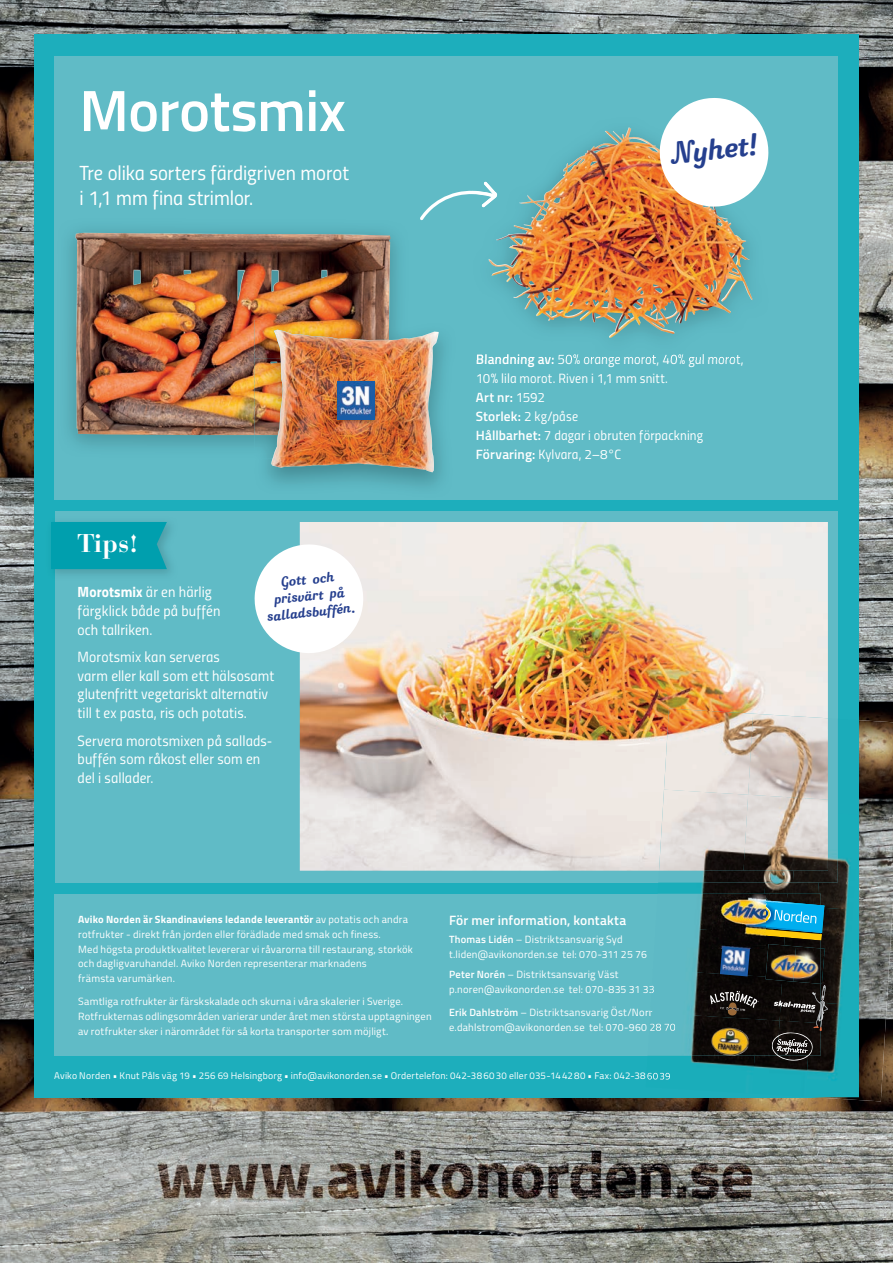
<style>
.page{position:relative;width:893px;height:1263px;background:#fff}
.page>*{position:absolute;margin:0;border:0;box-sizing:border-box;transform-origin:0 0}
.t1{font:600 58.2px "Titillium";letter-spacing:-.01em;color:#fff}
.t2{font:35.55px "softipenscript";color:#253f8e}
.t3{font:700 25.5px "Bauer Bodoni Std";color:#fff}
.t4{font:20.4px/25.7px "Titillium Regular Upright";letter-spacing:-.005em;color:#fff}
.t5{font:16.8px/16.5px "softipenscript";color:#253f8e;text-align:center}
.t6{font:14.85px/18.8px "Titillium Regular Upright";letter-spacing:.005em;color:#fff}
.t7{font:13.5px/19.2px "Titillium Regular Upright";letter-spacing:.01em;color:#fff}
.t8{font:600 13.5px/19.2px "Titillium";letter-spacing:.01em;color:#fff}
.t9{font:10.5px/14.7px "Titillium";letter-spacing:.02em;color:#fff}
.t10{font:9.75px "Titillium";letter-spacing:.02em;color:#fff}
.s1{font-family:"Titillium Bold Upright"}
.s2{font-family:"Titillium";font-weight:600}
.s3{font-family:"Titillium Regular Upright";font-weight:400}
.s4{font-weight:700}
.s5{font-weight:600}
</style>
<div class="page">
<img style="left:0;top:0;width:893px;height:52px">
<img style="left:0;top:52px;width:52px;height:1211px">
<img style="left:859px;top:52px;width:34px;height:668px">
<img style="left:841px;top:912px;width:52px;height:351px">
<img style="left:52px;top:1097px;width:789px;height:166px">
<div style="left:34px;top:34px;width:825px;height:1063px;background:#1daebc"></div>
<div style="left:54px;top:56px;width:784px;height:444px;background:#60bbc6"></div>
<div style="left:55px;top:511px;width:783px;height:371px;background:#60bbc6"></div>
<div style="left:51px;top:522px;width:116px;height:47px;background:#009fae"></div>
<div style="left:54px;top:894px;width:767px;height:161px;background:#60bbc6"></div>
<svg style="left:420px;top:190px;width:51px;height:30px"></svg>
<img style="left:300px;top:522px;width:528px;height:349px">
<svg style="left:254px;top:543px;width:111px;height:112px;background:#e8f3f4"></svg>
<img style="left:471px;top:127px;width:282px;height:211px">
<img style="left:477px;top:354px;width:77px;height:5px">
<img style="left:558px;top:354px;width:183px;height:5px">
<img style="left:471px;top:191px;width:11px;height:6px">
<img style="left:482px;top:182px;width:7px;height:25px">
<img style="left:489px;top:131px;width:136px;height:167px">
<img style="left:68px;top:230px;width:330px;height:217px">
<img style="left:75px;top:233px;width:316px;height:202px">
<svg style="left:658px;top:98px;width:111px;height:110px"></svg>
<img style="left:266px;top:339px;width:178px;height:147px">
<img style="left:254px;top:320px;width:144px;height:139px">
<img style="left:254px;top:320px;width:135px;height:38px">
<img style="left:254px;top:358px;width:17px;height:77px">
<img style="left:271px;top:330px;width:168px;height:142px">
<img style="left:859px;top:720px;width:34px;height:95px">
<img style="left:859px;top:815px;width:34px;height:97px">
<img style="left:846px;top:910px;width:46px;height:191px">
<img style="left:811px;top:1097px;width:35px;height:2px">
<img style="left:819px;top:858px;width:31px;height:50px">
<img style="left:658px;top:882px;width:161px;height:12px">
<img style="left:821px;top:908px;width:38px;height:95px">
<img style="left:808px;top:1003px;width:51px;height:94px">
<img style="left:646px;top:1055px;width:106px;height:12px">
<img style="left:752px;top:1055px;width:56px;height:17px">
<img style="left:702px;top:871px;width:91px;height:11px">
<img style="left:793px;top:857px;width:45px;height:25px">
<img style="left:699px;top:894px;width:80px;height:33px">
<img style="left:779px;top:894px;width:42px;height:91px">
<img style="left:696px;top:927px;width:89px;height:43px">
<img style="left:652px;top:970px;width:130px;height:43px">
<img style="left:691px;top:1013px;width:81px;height:42px">
<svg style="left:651px;top:985px;width:3px;height:10px"></svg>
<img style="left:650px;top:1023px;width:25px;height:8px">
<img style="left:664px;top:708px;width:89px;height:81px">
<img style="left:748px;top:714px;width:80px;height:81px">
<img style="left:659px;top:789px;width:89px;height:82px">
<img style="left:743px;top:795px;width:85px;height:76px">
<img style="left:647px;top:1072px;width:23px;height:8px">
<img style="left:821px;top:948px;width:4px;height:36px">
<img style="left:765px;top:944px;width:31px;height:37px">
<img style="left:793px;top:946px;width:28px;height:38px">
<img style="left:720px;top:949px;width:30px;height:27px">
<img style="left:711px;top:1028px;width:38px;height:28px">
<svg style="left:772px;top:985px;width:58px;height:76px;background:#2b2725"></svg>
<svg style="left:710px;top:991px;width:49px;height:24px"></svg>
<svg style="left:765px;top:895px;width:59px;height:45px;background:#3b8c92"></svg>
<img style="left:333px;top:379px;width:45px;height:47px">
<img style="left:337px;top:381px;width:38px;height:38px">
<img style="left:713px;top:895px;width:52px;height:54px">
<h1 class="t1" style="left:79px;top:67px;width:268px">Morotsmix</h1>
<h3 class="t4" style="left:79px;top:158px;width:271px">Tre olika sorters färdigriven morot i 1,1 mm fina strimlor.</h3>
<h2 class="t2" style="left:670px;top:133px;width:89px;rotate:-6deg">Nyhet!</h2>
<h3 class="t3" style="left:77px;top:527px;width:62px">Tips!</h3>
<h3 class="t5" style="left:263px;top:577px;width:89px;rotate:-6deg">Gott och prisvärt på salladsbuffén.</h3>
<h3 class="t6" style="left:78px;top:581px;width:144px"><span class="s1">Morotsmix</span> är en härlig färgklick både på buffén och tallriken.</h3>
<h3 class="t6" style="left:78px;top:646px;width:198px">Morotsmix kan serveras<br>varm eller kall som ett hälsosamt glutenfritt vegetariskt alternativ till t ex pasta, ris och potatis.</h3>
<h3 class="t6" style="left:78px;top:730px;width:196px">Servera morotsmixen på sallads&shy;buffén som råkost eller som en del i sallader.</h3>
<p class="t7" style="left:476px;top:349px;width:269px"><span class="s2">Blandning av:</span> 50% orange morot, 40% gul morot,<br>10% lila morot. Riven i 1,1 mm snitt.</p>
<p class="t8" style="left:476px;top:387px;width:104px">Art nr: <span class="s3">1592<br></span>Storlek: <span class="s3">2 kg/påse</span></p>
<p class="t7" style="left:476px;top:425px;width:229px"><span class="s2">Hållbarhet:</span> 7 dagar i obruten förpackning<br><span class="s2">Förvaring:</span> Kylvara, 2–8°C</p>
<p class="t9" style="left:78px;top:912px;width:336px"><span class="s4">Aviko Norden är Skandinaviens ledande leverantör</span> av potatis och andra rotfrukter - direkt från jorden eller förädlade med smak och finess.<br>Med högsta produktkvalitet levererar vi råvarorna till restaurang, storkök och dagligvaruhandel. Aviko Norden representerar marknadens<br>främsta varumärken.</p>
<p class="t9" style="left:78px;top:994px;width:355px">Samtliga rotfrukter är färskskalade och skurna i våra skalerier i Sverige.<br>Rotfrukternas odlingsområden varierar under året men största upptagningen av rotfrukter sker i närområdet för så korta transporter som möjligt.</p>
<p class="t8" style="left:449px;top:910px;width:179px">För mer information, kontakta</p>
<p class="t9" style="left:449px;top:931px;width:199px"><span class="s5">Thomas Lidén</span> – Distriktsansvarig Syd t.liden@avikonorden.se tel: 070-311 25 76</p>
<p class="t9" style="left:449px;top:966px;width:207px"><span class="s5">Peter Norén</span> – Distriktsansvarig Väst p.noren@avikonorden.se tel: 070-835 31 33</p>
<p class="t9" style="left:449px;top:1004px;width:228px"><span class="s5">Erik Dahlström</span> – Distriktsansvarig Öst/Norr e.dahlstrom@avikonorden.se tel: 070-960 28 70</p>
<p class="t10" style="left:54px;top:1069px;width:618px">Aviko Norden • Knut Påls väg 19 • 256 69 Helsingborg • info@avikonorden.se • Ordertelefon: 042-38 60 30 eller 035-14 42 80 • Fax: 042-38 60 39</p>
</div>
